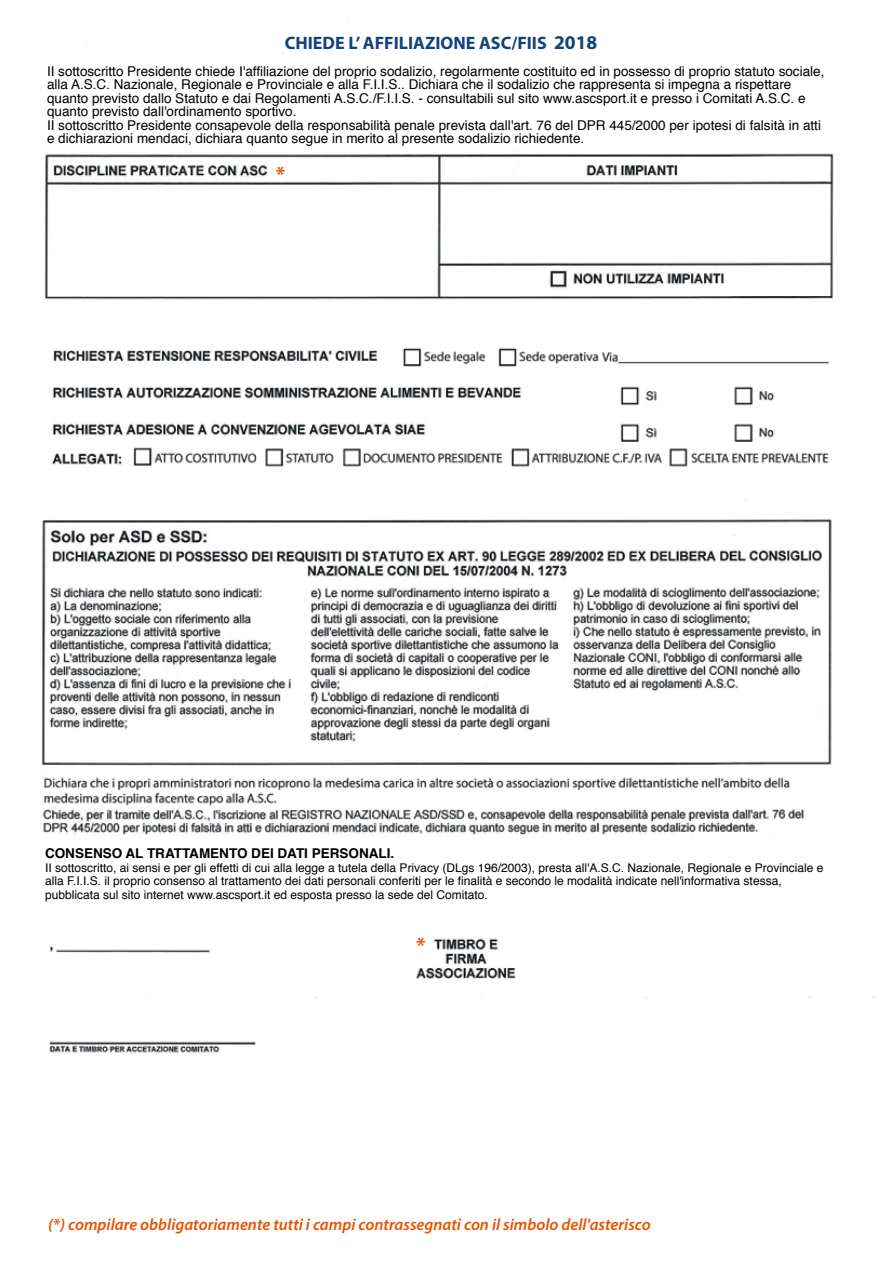
<style>
.page{position:relative;width:893px;height:1263px;background:#fff}
.page>*{position:absolute;margin:0;border:0;box-sizing:border-box;transform-origin:0 0}
.t1{font:700 21px "Myriad Pro";color:#e75300}
.t2{font:700 18px "Myriad Pro";color:#14427a}
.t3{font:italic 600 16.5px "Myriad Pro";color:#e75300}
.t4{font:13.5px/13.5px "Helvetica";color:#000}
.t5{font:700 13.5px "Helvetica";color:#000}
.t6{font:12px/13.5px "Helvetica";color:#000}
.s1{font-size:19.5px}
</style>
<div class="page">
<img style="left:45px;top:53px;width:789px;height:414px">
<div style="left:309px;top:44px;width:269px;height:25px;background:#fff"></div>
<div style="left:45px;top:69px;width:809px;height:78px;background:#fff"></div>
<img style="left:42px;top:500px;width:833px;height:553px">
<div style="left:42px;top:851px;width:803px;height:82px;background:#fff"></div>
<h2 class="t2" style="left:285px;top:31px;width:314px">CHIEDE L’ AFFILIAZIONE ASC/FIIS <span class="s1">2018</span></h2>
<p class="t4" style="left:47px;top:65px;width:779px">II sottoscritto Presidente chiede I'affiliazione del proprio sodalizio, regolarmente costituito ed in possesso di proprio statuto sociale, alla A.S.C. Nazionale, Regionale e Provinciale e alla F.I.I.S.. Dichiara che il sodalizio che rappresenta si impegna a rispettare quanto previsto dallo Statuto e dai Regolamenti A.S.C./F.I.I.S. - consultabili sul sito www.ascsport.it e presso i Comitati A.S.C. e quanto previsto dall'ordinamento sportivo.<br>II sottoscritto Presidente consapevole della responsabilità penale prevista dall'art. 76 del DPR 445/2000 per ipotesi di falsità in atti e dichiarazioni mendaci, dichiara quanto segue in merito al presente sodalizio richiedente.</p>
<h1 class="t1" style="left:276px;top:160px;width:11px">*</h1>
<p class="t5" style="left:45px;top:848px;width:351px">CONSENSO AL TRATTAMENTO DEI DATI PERSONALI.</p>
<p class="t6" style="left:45px;top:862px;width:780px">II sottoscritto, ai sensi e per gli effetti di cui alla legge a tutela della Privacy (DLgs 196/2003), presta all'A.S.C. Nazionale, Regionale e Provinciale e alla F.I.I.S. il proprio consenso al trattamento dei dati personali conferiti per le finalità e secondo le modalità indicate nell'informativa stessa, pubblicata sul sito internet www.ascsport.it ed esposta presso la sede del Comitato.</p>
<h1 class="t1" style="left:416px;top:932px;width:11px">*</h1>
<p class="t3" style="left:48px;top:1214px;width:604px">(*) compilare obbligatoriamente tutti i campi contrassegnati con il simbolo dell'asterisco</p>
</div>
